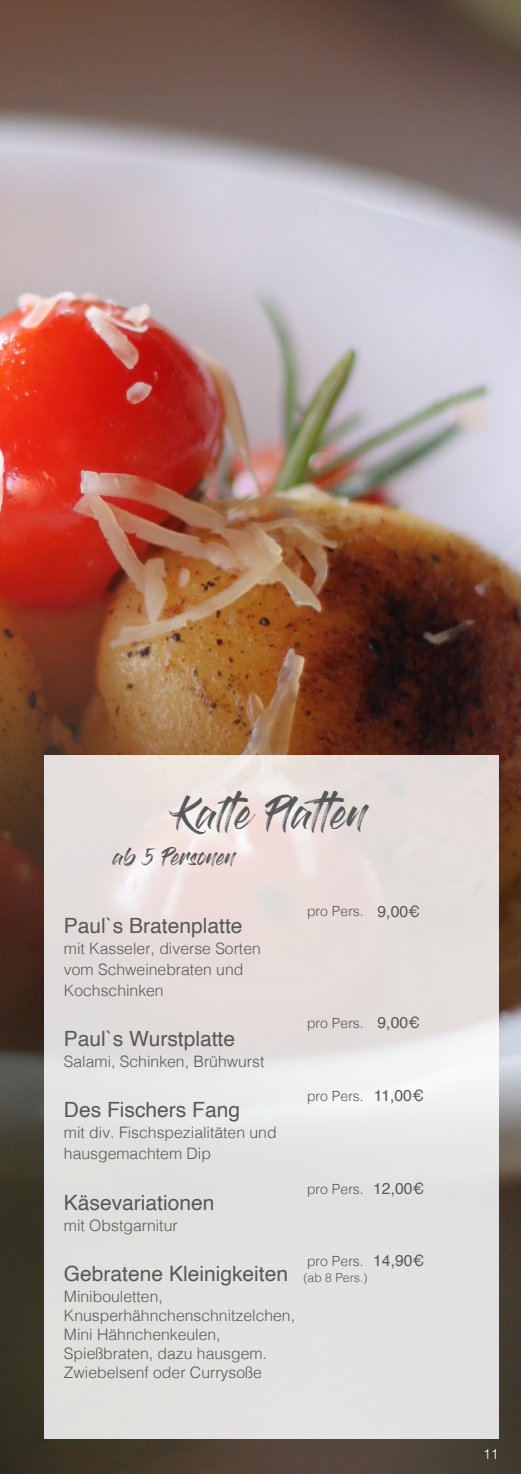
<style>
.page{position:relative;width:521px;height:1474px;background:#fff}
.page>*{position:absolute;margin:0;border:0;box-sizing:border-box;transform-origin:0 0}
.t1{font:33.25px "Gloss And Bloom";color:#57585a}
.Gericht{font:21px "Helvetica";color:#57585a}
.t2{font:17.5px "Gloss And Bloom";color:#57585a}
.Gericht-2{font:300 15.75px/18.9px "Helvetica";color:#57585a}
.Preis{font:15.75px "Helvetica";color:#57585a}
.pro_Stück{font:300 14px "Helvetica";color:#57585a}
.t3{font:300 14px "Helvetica";color:#fff}
.pro_Stück-2{font:300 12.25px "Helvetica";color:#57585a}
</style>
<div class="page">
<img style="left:0;top:0;width:521px;height:263px">
<img style="left:0;top:263px;width:521px;height:1210px">
<svg style="left:44px;top:755px;width:455px;height:684px;background:#e5e1df"></svg>
<p class="t1" style="left:177px;top:798px;width:190px">Kalte Platten</p>
<p class="t2" style="left:113px;top:849px;width:124px">ab 5 Personen</p>
<p class="Gericht" style="left:64px;top:909px;width:180px">Paul`s Bratenplatte</p>
<p class="Gericht-2" style="left:64px;top:937px;width:198px">mit Kasseler, diverse Sorten</p>
<p class="Gericht-2" style="left:64px;top:958px;width:181px">vom Schweinebraten und</p>
<p class="Gericht-2" style="left:64px;top:979px;width:101px">Kochschinken</p>
<p class="Gericht" style="left:64px;top:1022px;width:173px">Paul`s Wurstplatte</p>
<p class="Gericht-2" style="left:64px;top:1050px;width:202px">Salami, Schinken, Brühwurst</p>
<p class="Gericht" style="left:64px;top:1093px;width:178px">Des Fischers Fang</p>
<p class="Gericht-2" style="left:64px;top:1122px;width:214px">mit div. Fischspezialitäten und</p>
<p class="Gericht-2" style="left:64px;top:1143px;width:149px">hausgemachtem Dip</p>
<p class="Gericht" style="left:64px;top:1186px;width:152px">Käsevariationen</p>
<p class="Gericht-2" style="left:64px;top:1214px;width:115px">mit Obstgarnitur</p>
<p class="Gericht" style="left:64px;top:1257px;width:226px">Gebratene Kleinigkeiten</p>
<p class="Gericht-2" style="left:64px;top:1286px;width:100px">Minibouletten,</p>
<p class="Gericht-2" style="left:64px;top:1304px;width:233px">Knusperhähnchenschnitzelchen,<br>Mini Hähnchenkeulen,</p>
<p class="Gericht-2" style="left:64px;top:1342px;width:205px">Spießbraten, dazu hausgem.<br>Zwiebelsenf oder Currysoße</p>
<p class="pro_Stück" style="left:307px;top:898px;width:58px">pro Pers.</p>
<p class="Preis" style="left:377px;top:899px;width:44px">9,00€</p>
<p class="pro_Stück" style="left:307px;top:1010px;width:58px">pro Pers.</p>
<p class="Preis" style="left:377px;top:1010px;width:44px">9,00€</p>
<p class="pro_Stück" style="left:307px;top:1084px;width:58px">pro Pers.</p>
<p class="Preis" style="left:374px;top:1083px;width:51px">11,00€</p>
<p class="pro_Stück" style="left:307px;top:1177px;width:58px">pro Pers.</p>
<p class="Preis" style="left:373px;top:1176px;width:53px">12,00€</p>
<p class="Preis" style="left:373px;top:1248px;width:53px">14,90€</p>
<p class="pro_Stück" style="left:307px;top:1248px;width:58px">pro Pers.</p>
<p class="pro_Stück-2" style="left:303px;top:1266px;width:65px">(ab 8 Pers.)</p>
<p class="t3" style="left:483px;top:1441px;width:17px">11</p>
</div>
